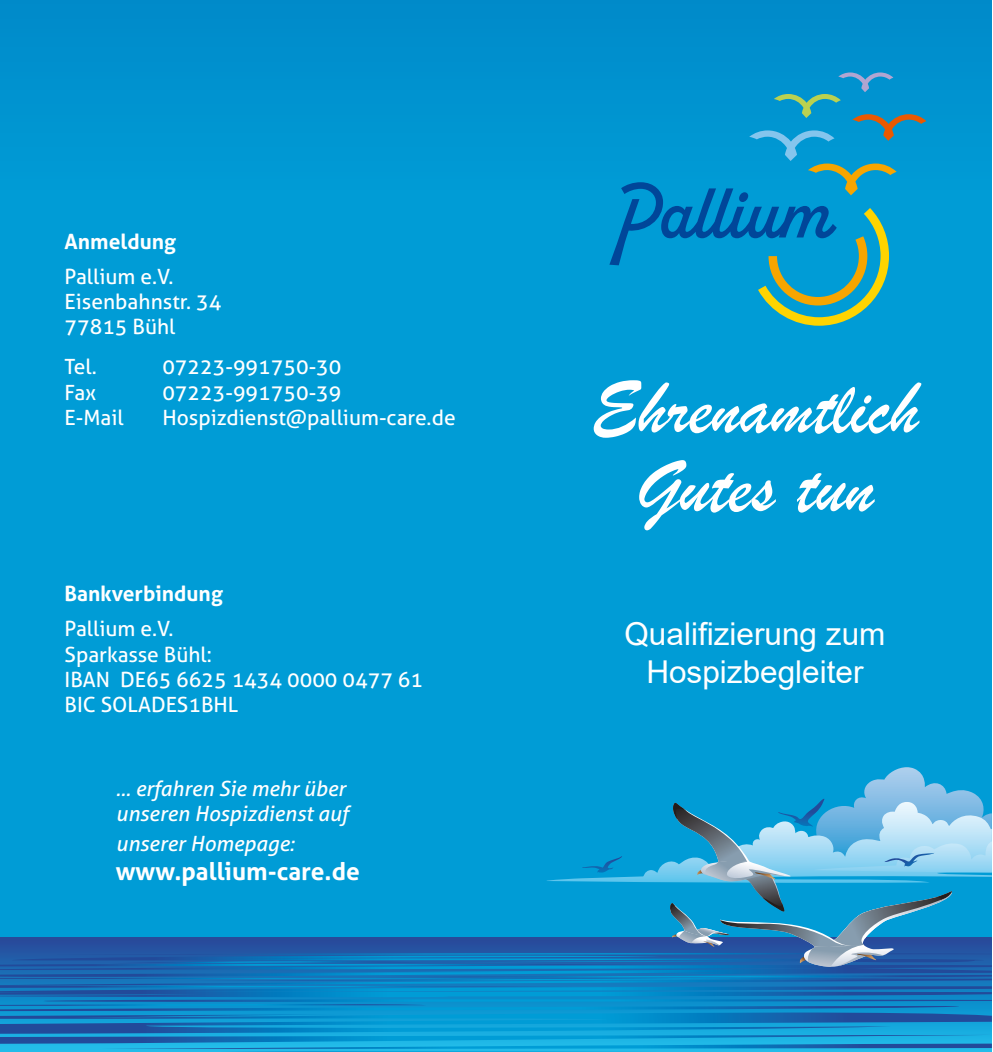
<style>
.page{position:relative;width:993px;height:1052px;background:#fff}
.page>*{position:absolute;margin:0;border:0;box-sizing:border-box;transform-origin:0 0}
.t1{font:77px/78.8px "Brush Script";color:#fff;text-align:center}
.t2{font:31.5px/37.8px "Arial";color:#fff;text-align:center}
.t3{font:700 24.5px "Aller";color:#fff}
.t4{font:21px/25.2px "Aller";color:#fff}
.t5{font:italic 21px/25.2px "Aller";color:#fff}
.t6{font:700 21px "Aller";color:#fff}
</style>
<div class="page">
<div style="left:0;top:0;width:991px;height:1052px;background:linear-gradient(to right,#009ad4,#009ad5)"></div>
<svg style="left:0;top:767px;width:992px;height:285px;background:#1692cc"></svg>
<svg style="left:609px;top:72px;width:317px;height:254px;background:#1096c4"></svg>
<p class="t6" style="left:64px;top:228px;width:113px">Anmeldung</p>
<p class="t4" style="left:64px;top:264px;width:158px">Pallium e.V.<br>Eisenbahnstr. 34<br>77815 Bühl</p>
<p class="t4" style="left:64px;top:354px;width:34px">Tel.</p>
<p class="t4" style="left:162px;top:354px;width:180px">07223-991750-30</p>
<p class="t4" style="left:64px;top:379px;width:33px">Fax</p>
<p class="t4" style="left:162px;top:379px;width:180px">07223-991750-39</p>
<p class="t4" style="left:64px;top:405px;width:61px">E-Mail</p>
<p class="t4" style="left:162px;top:405px;width:295px">Hospizdienst@pallium-care.de</p>
<p class="t6" style="left:64px;top:581px;width:160px">Bankverbindung</p>
<p class="t4" style="left:64px;top:616px;width:360px">Pallium e.V.<br>Sparkasse Bühl:<br>IBAN DE65 6625 1434 0000 0477 61<br>BIC SOLADES1BHL</p>
<p class="t5" style="left:116px;top:776px;width:234px">... erfahren Sie mehr über unseren Hospizdienst auf</p>
<p class="t5" style="left:116px;top:830px;width:180px">unserer Homepage:</p>
<p class="t3" style="left:116px;top:856px;width:245px">www.pallium-care.de</p>
<h1 class="t1" style="left:591px;top:370px;width:329px">Ehrenamtlich<br>Gutes tun</h1>
<h2 class="t2" style="left:624px;top:615px;width:262px">Qualifizierung zum<br>Hospizbegleiter</h2>
</div>
